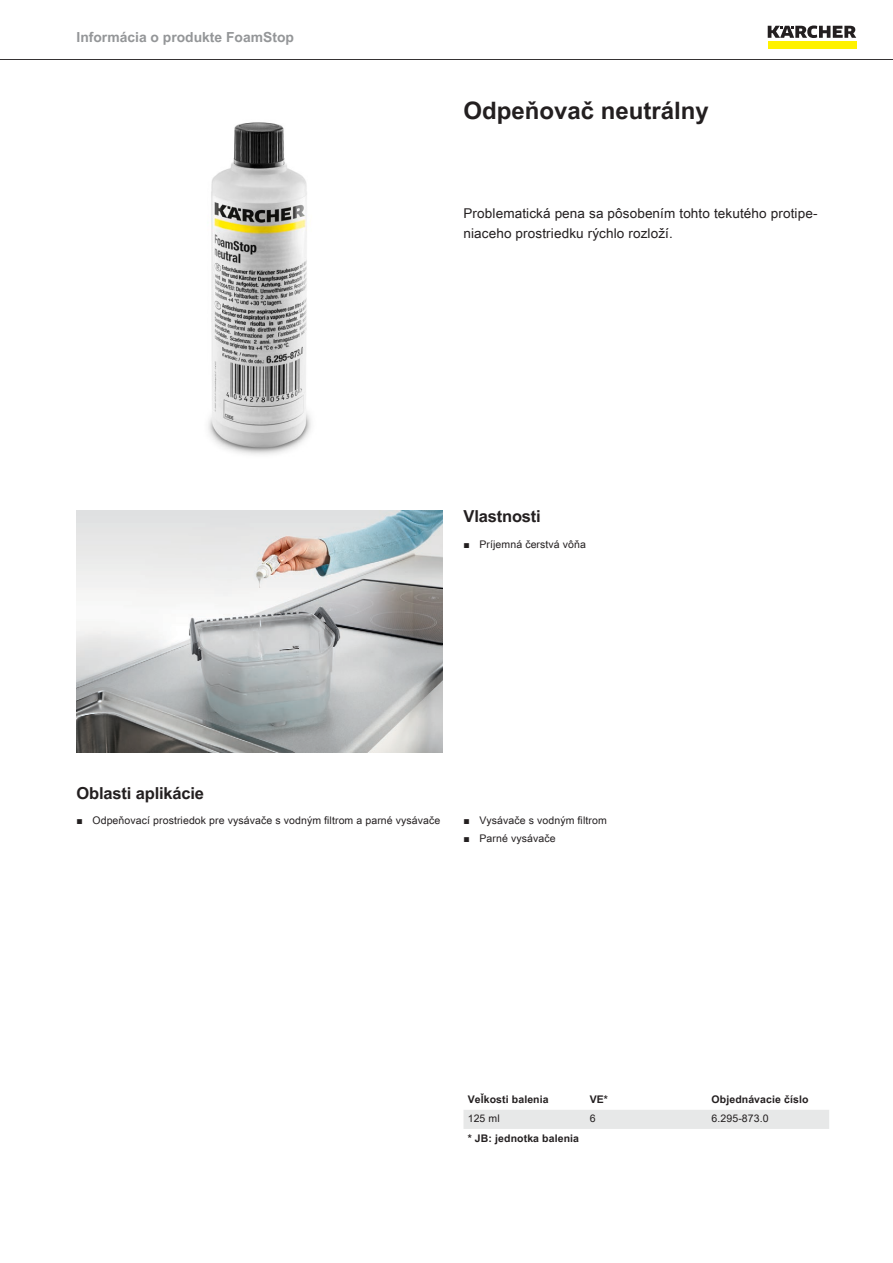
<style>
.page{position:relative;width:893px;height:1263px;background:#fff}
.page>*{position:absolute;margin:0;border:0;box-sizing:border-box;transform-origin:0 0}
.t1{font:700 24px "Arial Unicode MS";color:#231f20}
.t2{font:700 16.5px "Arial Unicode MS";letter-spacing:-.01em;color:#231f20}
.t3{font:700 13.8px "Arial Unicode MS";color:#949698}
.t4{font:13.5px/19.5px "Arial Unicode MS";letter-spacing:.01em;color:#231f20}
.t5{font:10.5px "Arial Unicode MS";letter-spacing:.01em;color:#231f20}
.t6{font:700 10.5px "Arial Unicode MS";letter-spacing:.01em;color:#231f20}
.s1{font-family:"Arial"}
</style>
<div class="page">
<hr style="left:0;top:59px;width:893px;height:1px;background:#231f20">
<div style="left:768px;top:42px;width:88px;height:7px;background:#fff200"></div>
<svg style="left:768px;top:26px;width:88px;height:12px"></svg>
<img style="left:208px;top:122px;width:103px;height:333px">
<img style="left:77px;top:510px;width:365px;height:243px">
<div style="left:463px;top:1110px;width:366px;height:19px;background:#e7e8e8"></div>
<h3 class="t3" style="left:77px;top:27px;width:219px">Informácia o produkte FoamStop</h3>
<h1 class="t1" style="left:463px;top:93px;width:247px">Odpeňovač neutrálny</h1>
<p class="t4" style="left:463px;top:203px;width:355px">Problematická pena sa pôsobením tohto tekutého protipe&shy;niaceho prostriedku rýchlo rozloží.</p>
<h2 class="t2" style="left:463px;top:504px;width:79px">Vlastnosti</h2>
<p class="t5" style="left:463px;top:536px;width:124px"><span class="s1">■</span> Príjemná čerstvá vôňa</p>
<h2 class="t2" style="left:77px;top:780px;width:129px">Oblasti aplikácie</h2>
<p class="t5" style="left:77px;top:813px;width:365px"><span class="s1">■</span> Odpeňovací prostriedok pre vysávače s vodným filtrom a parné vysávače</p>
<p class="t5" style="left:463px;top:813px;width:145px"><span class="s1">■</span> Vysávače s vodným filtrom</p>
<p class="t5" style="left:463px;top:830px;width:94px"><span class="s1">■</span> Parné vysávače</p>
<p class="t6" style="left:468px;top:1092px;width:82px">Veľkosti balenia</p>
<p class="t6" style="left:590px;top:1092px;width:20px">VE*</p>
<p class="t6" style="left:712px;top:1092px;width:98px">Objednávacie číslo</p>
<p class="t5" style="left:468px;top:1111px;width:34px">125 ml</p>
<p class="t5" style="left:590px;top:1111px;width:7px">6</p>
<p class="t5" style="left:712px;top:1111px;width:59px">6.295-873.0</p>
<p class="t6" style="left:468px;top:1130px;width:113px">* JB: jednotka balenia</p>
</div>
